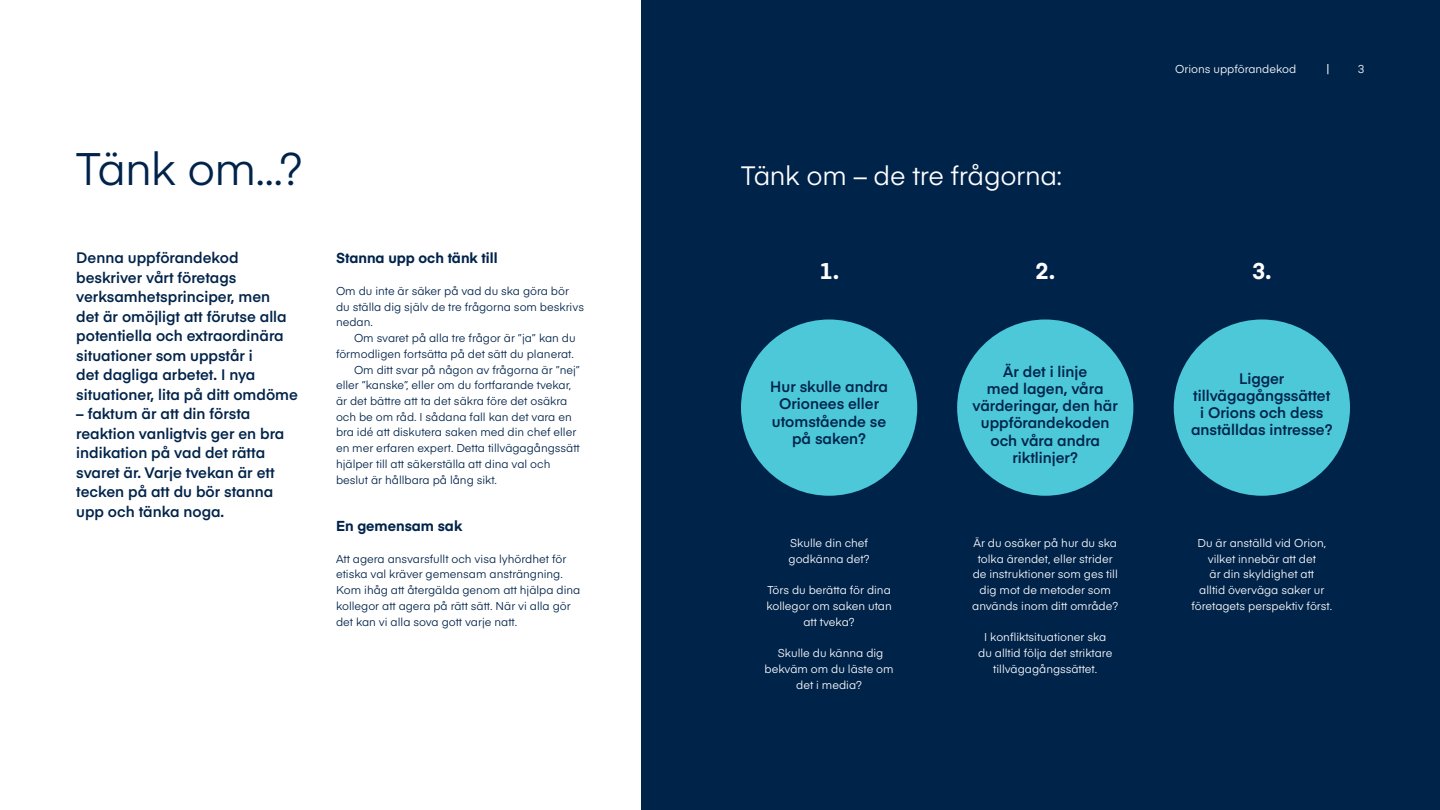
<style>
.page{position:relative;width:1440px;height:810px;background:#fff}
.page>*{position:absolute;margin:0;border:0;box-sizing:border-box;transform-origin:0 0}
.t1{font:45px "Eina 03";letter-spacing:-.025em;color:#00234a}
.t2{font:26.25px "Eina 03";letter-spacing:-.01em;color:#fff}
.t3{font:700 22.5px "Eina 03";color:#fff}
.t4{font:600 15px/19.5px "Eina 03";color:#00234a;text-align:center}
.t5{font:700 14.25px "Eina 03";color:#00234a}
.t6{font:11.25px/15.8px "Eina 03";color:#00234a}
.t7{font:11.25px/15.8px "Eina 03";color:#fff;text-align:center}
</style>
<div class="page">
<div style="left:641px;top:0;width:799px;height:810px;background:#00234a"></div>
<div style="left:741px;top:320px;width:176px;height:176px;background:#4cc8d9;border-radius:50%"></div>
<div style="left:957px;top:320px;width:176px;height:176px;background:#4cc8d9;border-radius:50%"></div>
<div style="left:1174px;top:320px;width:176px;height:176px;background:#4cc8d9;border-radius:50%"></div>
<h1 class="t1" style="left:76px;top:135px;width:228px">Tänk om...?</h1>
<h3 class="t4" style="left:76px;top:247px;width:223px;text-align:left">Denna uppförandekod beskriver vårt företags verksamhetsprinciper, men<br>det är omöjligt att förutse alla potentiella och extraordinära situationer som uppstår i<br>det dagliga arbetet. I nya situationer, lita på ditt omdöme</h3>
<h3 class="t4" style="left:76px;top:403px;width:210px;text-align:left">– faktum är att din första reaktion vanligtvis ger en bra indikation på vad det rätta svaret är. Varje tvekan är ett tecken på att du bör stanna upp och tänka noga.</h3>
<p class="t5" style="left:336px;top:248px;width:163px">Stanna upp och tänk till</p>
<p class="t6" style="left:336px;top:282px;width:250px">Om du inte är säker på vad du ska göra bör du ställa dig själv de tre frågorna som beskrivs nedan.</p>
<p class="t6" style="left:354px;top:329px;width:223px">Om svaret på alla tre frågor är ”ja” kan du</p>
<p class="t6" style="left:336px;top:345px;width:239px">förmodligen fortsätta på det sätt du planerat.</p>
<p class="t6" style="left:354px;top:361px;width:228px">Om ditt svar på någon av frågorna är ”nej”</p>
<p class="t6" style="left:336px;top:377px;width:237px">eller ”kanske”, eller om du fortfarande tvekar,</p>
<p class="t6" style="left:336px;top:392px;width:233px">är det bättre att ta det säkra före det osäkra</p>
<p class="t6" style="left:336px;top:408px;width:237px">och be om råd. I sådana fall kan det vara en</p>
<p class="t6" style="left:336px;top:424px;width:242px">bra idé att diskutera saken med din chef eller</p>
<p class="t6" style="left:336px;top:440px;width:245px">en mer erfaren expert. Detta tillvägagångssätt</p>
<p class="t6" style="left:336px;top:455px;width:216px">hjälper till att säkerställa att dina val och</p>
<p class="t6" style="left:336px;top:471px;width:163px">beslut är hållbara på lång sikt.</p>
<p class="t5" style="left:336px;top:515px;width:128px">En gemensam sak</p>
<p class="t6" style="left:336px;top:550px;width:246px">Att agera ansvarsfullt och visa lyhördhet för etiska val kräver gemensam ansträngning.<br>Kom ihåg att återgälda genom att hjälpa dina kollegor att agera på rätt sätt. När vi alla gör det kan vi alla sova gott varje natt.</p>
<h2 class="t2" style="left:741px;top:156px;width:323px">Tänk om – de tre frågorna:</h2>
<p class="t7" style="left:1175px;top:61px;width:123px">Orions uppförandekod</p>
<p class="t7" style="left:1358px;top:61px;width:8px">3</p>
<h3 class="t3" style="left:819px;top:254px;width:21px">1.</h3>
<h3 class="t3" style="left:1035px;top:254px;width:21px">2.</h3>
<h3 class="t3" style="left:1252px;top:254px;width:21px">3.</h3>
<h3 class="t4" style="left:770px;top:377px;width:119px;line-height:17.2px">Hur skulle andra<br>Orionees eller utomstående se på saken?</h3>
<p class="t7" style="left:789px;top:534px;width:83px;text-align:left">Skulle din chef godkänna det?</p>
<p class="t7" style="left:766px;top:581px;width:127px">Törs du berätta för dina kollegor om saken utan att tveka?</p>
<p class="t7" style="left:765px;top:644px;width:131px">Skulle du känna dig bekväm om du läste om det i media?</p>
<h3 class="t4" style="left:973px;top:362px;width:147px;line-height:17.2px">Är det i linje<br>med lagen, våra värderingar, den här uppförandekoden och våra andra riktlinjer?</h3>
<h3 class="t4" style="left:1191px;top:369px;width:143px;line-height:17.2px">Ligger tillvägagångssättet i Orions och dess anställdas intresse?</h3>
<p class="t7" style="left:972px;top:534px;width:148px">Är du osäker på hur du ska tolka ärendet, eller strider de instruktioner som ges till dig mot de metoder som används inom ditt område?</p>
<p class="t7" style="left:978px;top:629px;width:136px">I konfliktsituationer ska du alltid följa det striktare tillvägagångssättet.</p>
<p class="t7" style="left:1192px;top:534px;width:142px">Du är anställd vid Orion, vilket innebär att det<br>är din skyldighet att<br>alltid överväga saker ur företagets perspektiv först.</p>
</div>
